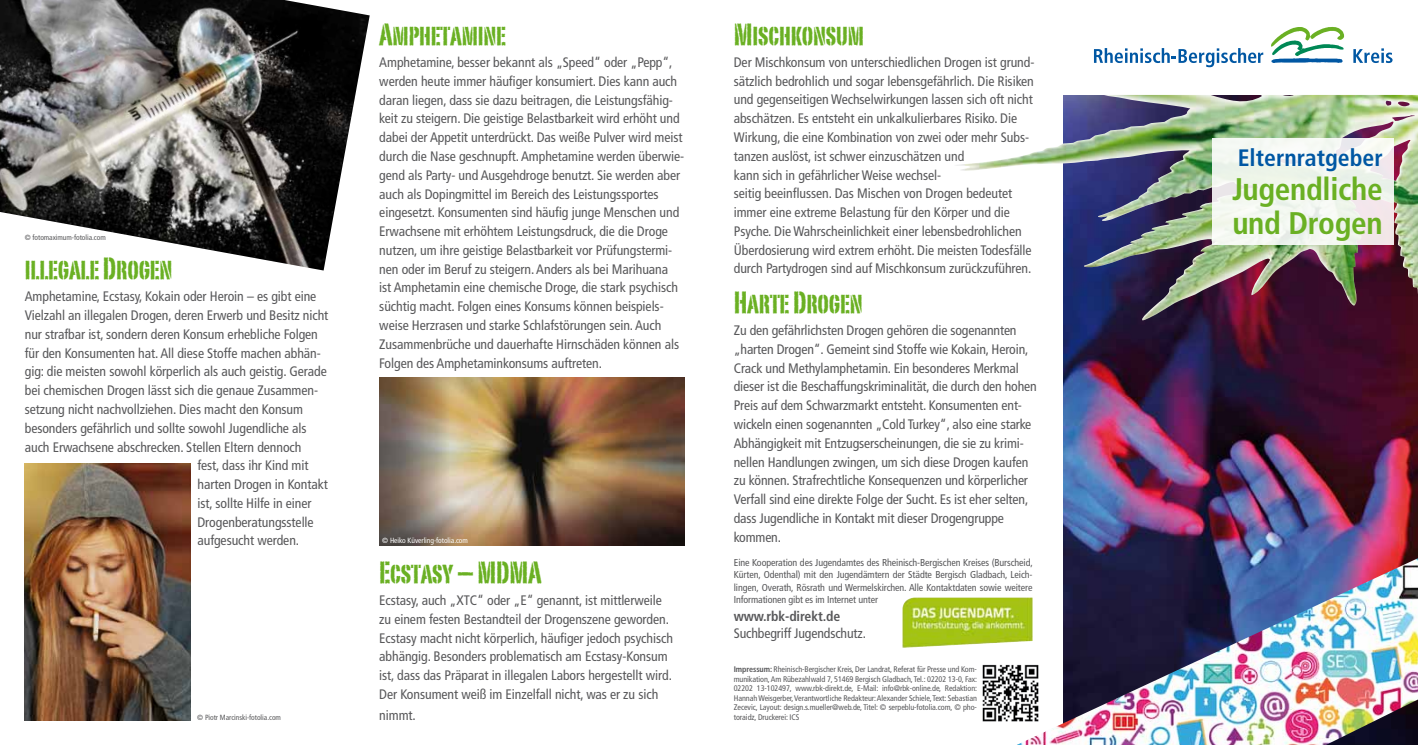
<style>
.page{position:relative;width:1418px;height:745px;background:#fff}
.page>*{position:absolute;margin:0;border:0;box-sizing:border-box;transform-origin:0 0}
.t1{font:700 condensed 31.25px/33.8px "Frutiger";letter-spacing:-.01em;color:#6ab023}
.t2{font:30px "Portago ITCTT";letter-spacing:-.005em;color:#6ab023}
.t3{font:700 condensed 23.75px "Frutiger";color:#0057a3}
.t4{font:condensed 13.75px/18.8px "Frutiger";letter-spacing:-.005em;color:#58585a}
.t5{font:700 condensed 13.75px "Frutiger";letter-spacing:-.01em;color:#58585a}
.t6{font:condensed 10px/12.5px "Frutiger";letter-spacing:-.01em;color:#58585a;text-align:justify}
.t7{font:condensed 8.12px/9.5px "Frutiger";letter-spacing:-.01em;color:#58585a;text-align:justify}
.t8{font:condensed 7.5px "Frutiger";letter-spacing:-.005em;color:#58585a}
.t9{font:condensed 7.5px "Frutiger";letter-spacing:-.005em;color:#fff}
.s1{font-weight:700}
</style>
<div class="page">
<img style="left:1063px;top:95px;width:354px;height:463px">
<img style="left:956px;top:95px;width:337px;height:171px">
<svg style="left:1353px;top:48px;width:39px;height:15px"></svg>
<svg style="left:1271px;top:27px;width:73px;height:36px"></svg>
<svg style="left:1094px;top:48px;width:169px;height:19px"></svg>
<img style="left:982px;top:664px;width:34px;height:57px">
<img style="left:0;top:0;width:370px;height:270px">
<img style="left:25px;top:463px;width:165px;height:256px">
<img style="left:379px;top:377px;width:305px;height:168px">
<div style="left:1211px;top:138px;width:182px;height:106px;background:linear-gradient(to right,#f2f9f1,#f2f0ee)"></div>
<img style="left:902px;top:597px;width:114px;height:50px">
<img style="left:1016px;top:558px;width:401px;height:186px">
<p class="t8" style="left:25px;top:233px;width:82px">© fotomaximum-fotolia.com</p>
<h2 class="t2" style="left:25px;top:249px;width:149px">illegale Drogen</h2>
<p class="t4" style="left:25px;top:287px;width:293px">Amphetamine, Ecstasy, Kokain oder Heroin – es gibt eine</p>
<p class="t4" style="left:25px;top:306px;width:305px">Vielzahl an illegalen Drogen, deren Erwerb und Besitz nicht</p>
<p class="t4" style="left:25px;top:324px;width:294px">nur strafbar ist, sondern deren Konsum erhebliche Folgen</p>
<p class="t4" style="left:25px;top:343px;width:297px">für den Konsumenten hat. All diese Stoffe machen abhän-</p>
<p class="t4" style="left:25px;top:362px;width:303px">gig: die meisten sowohl körperlich als auch geistig. Gerade</p>
<p class="t4" style="left:25px;top:381px;width:295px">bei chemischen Drogen lässt sich die genaue Zusammen-</p>
<p class="t4" style="left:25px;top:399px;width:280px">setzung nicht nachvollziehen. Dies macht den Konsum</p>
<p class="t4" style="left:25px;top:418px;width:283px">besonders gefährlich und sollte sowohl Jugendliche als</p>
<p class="t4" style="left:25px;top:437px;width:278px">auch Erwachsene abschrecken. Stellen Eltern dennoch</p>
<p class="t4" style="left:197px;top:456px;width:112px">fest, dass ihr Kind mit</p>
<p class="t4" style="left:197px;top:474px;width:132px">harten Drogen in Kontakt</p>
<p class="t4" style="left:197px;top:493px;width:116px">ist, sollte Hilfe in einer</p>
<p class="t4" style="left:197px;top:512px;width:118px">Drogenberatungsstelle</p>
<p class="t4" style="left:197px;top:531px;width:103px">aufgesucht werden.</p>
<p class="t8" style="left:197px;top:712px;width:85px">© Piotr Marcinski-fotolia.com</p>
<h2 class="t2" style="left:379px;top:15px;width:128px">Amphetamine</h2>
<p class="t4" style="left:379px;top:53px;width:306px">Amphetamine, besser bekannt als „Speed“ oder „Pepp“, werden heute immer häufiger konsumiert. Dies kann auch daran liegen, dass sie dazu beitragen, die Leistungsfähig&shy;keit zu steigern. Die geistige Belastbarkeit wird erhöht und dabei der Appetit unterdrückt. Das weiße Pulver wird meist durch die Nase geschnupft. Amphetamine werden überwie&shy;gend als Party- und Ausgehdroge benutzt. Sie werden aber auch als Dopingmittel im Bereich des Leistungssportes eingesetzt. Konsumenten sind häufig junge Menschen und Erwachsene mit erhöhtem Leistungsdruck, die die Droge nutzen, um ihre geistige Belastbarkeit vor Prüfungstermi&shy;nen oder im Beruf zu steigern. Anders als bei Marihuana<br>ist Amphetamin eine chemische Droge, die stark psychisch süchtig macht. Folgen eines Konsums können beispiels&shy;weise Herzrasen und starke Schlafstörungen sein. Auch Zusammenbrüche und dauerhafte Hirnschäden können als Folgen des Amphetaminkonsums auftreten.</p>
<p class="t9" style="left:382px;top:535px;width:87px">© Heiko Küverling-fotolia.com</p>
<h2 class="t2" style="left:379px;top:553px;width:164px">Ecstasy – MDMA</h2>
<p class="t4" style="left:379px;top:590px;width:295px">Ecstasy, auch „XTC“ oder „E“ genannt, ist mittlerweile zu einem festen Bestandteil der Drogenszene geworden.<br>Ecstasy macht nicht körperlich, häufiger jedoch psychisch abhängig. Besonders problematisch am Ecstasy-Konsum ist, dass das Präparat in illegalen Labors hergestellt wird.<br>Der Konsument weiß im Einzelfall nicht, was er zu sich</p>
<p class="t4" style="left:379px;top:705px;width:38px">nimmt.</p>
<h2 class="t2" style="left:733px;top:15px;width:132px">Mischkonsum</h2>
<p class="t4" style="left:733px;top:53px;width:302px">Der Mischkonsum von unterschiedlichen Drogen ist grund&shy;sätzlich bedrohlich und sogar lebensgefährlich. Die Risiken und gegenseitigen Wechselwirkungen lassen sich oft nicht abschätzen. Es entsteht ein unkalkulierbares Risiko. Die Wirkung, die eine Kombination von zwei oder mehr Subs&shy;tanzen auslöst, ist schwer einzuschätzen und<br>kann sich in gefährlicher Weise wechsel-<br>seitig beeinflussen. Das Mischen von Drogen bedeutet immer eine extreme Belastung für den Körper und die Psyche. Die Wahrscheinlichkeit einer lebensbedrohlichen Überdosierung wird extrem erhöht. Die meisten Todesfälle durch Partydrogen sind auf Mischkonsum zurückzuführen.</p>
<h2 class="t2" style="left:733px;top:283px;width:130px">Harte Drogen</h2>
<p class="t4" style="left:733px;top:321px;width:304px">Zu den gefährlichsten Drogen gehören die sogenannten „harten Drogen“. Gemeint sind Stoffe wie Kokain, Heroin, Crack und Methylamphetamin. Ein besonderes Merkmal dieser ist die Beschaffungskriminalität, die durch den hohen Preis auf dem Schwarzmarkt entsteht. Konsumenten ent&shy;wickeln einen sogenannten „Cold Turkey“, also eine starke Abhängigkeit mit Entzugserscheinungen, die sie zu krimi&shy;nellen Handlungen zwingen, um sich diese Drogen kaufen zu können. Strafrechtliche Konsequenzen und körperlicher Verfall sind eine direkte Folge der Sucht. Es ist eher selten, dass Jugendliche in Kontakt mit dieser Drogengruppe kommen.</p>
<p class="t6" style="left:733px;top:555px;width:300px">Eine Kooperation des Jugendamtes des Rheinisch-Bergischen Kreises (Burscheid, Kürten, Odenthal) mit den Jugendämtern der Städte Bergisch Gladbach, Leich&shy;lingen, Overath, Rösrath und Wermelskirchen. Alle Kontaktdaten sowie weitere Informationen gibt es im Internet unter</p>
<p class="t5" style="left:733px;top:607px;width:108px">www.rbk-direkt.de</p>
<p class="t4" style="left:733px;top:623px;width:134px">Suchbegriff Jugendschutz.</p>
<p class="t7" style="left:733px;top:664px;width:245px"><span class="s1">Impressum:</span> Rheinisch-Bergischer Kreis, Der Landrat, Referat für Presse und Kom&shy;munikation, Am Rübezahlwald 7, 51469 Bergisch Gladbach, Tel.: 02202 13-0, Fax:<br>02202 13-102497, www.rbk-direkt.de, E-Mail: info@rbk-online.de, Redaktion:<br>Hannah Weisgerber, Verantwortliche Redakteur: Alexander Schiele, Text: Sebastian Zecevic, Layout: design.s.mueller@web.de, Titel: © serpeblu-fotolia.com, © pho&shy;toraidz, Druckerei: ICS</p>
<h3 class="t3" style="left:1237px;top:144px;width:146px">Elternratgeber</h3>
<h1 class="t1" style="left:1231px;top:172px;width:152px">Jugendliche und Drogen</h1>
</div>
